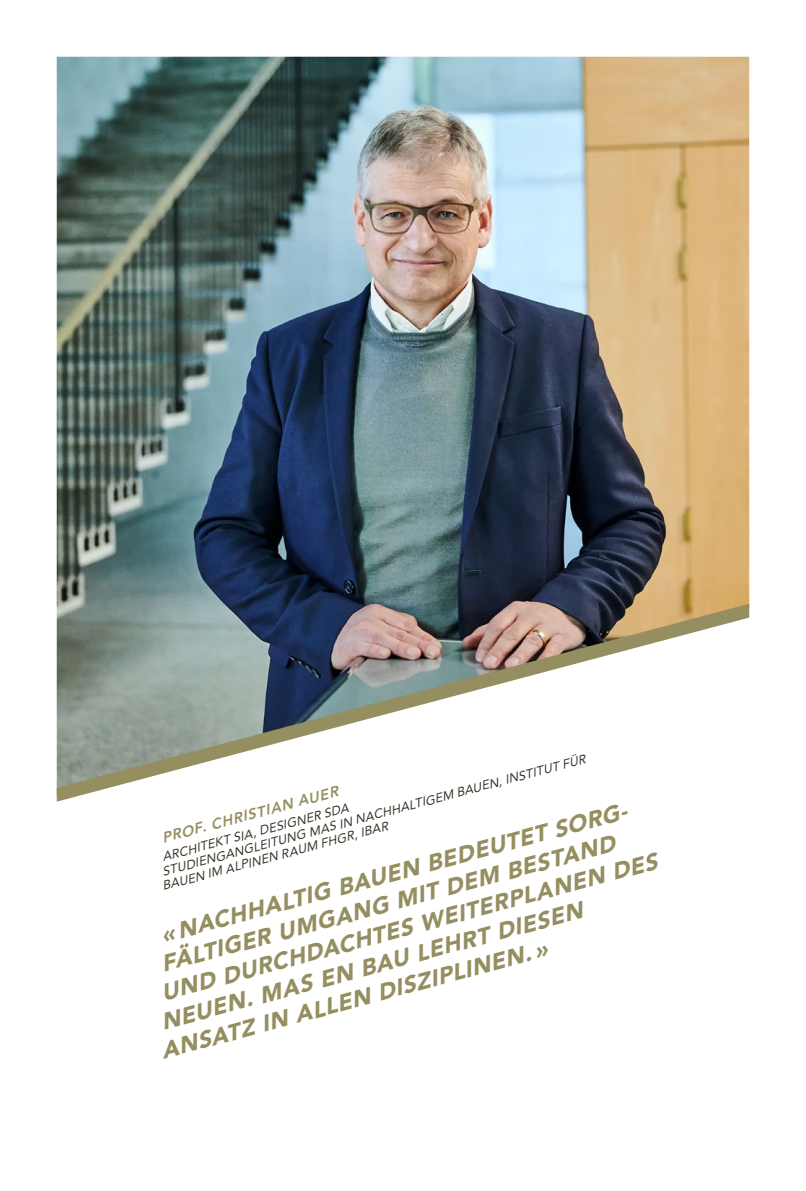
<style>
.page{position:relative;width:806px;height:1191px;background:#fff}
.page>*{position:absolute;margin:0;border:0;box-sizing:border-box;transform-origin:0 0}
.h1_Titel___BRONZE{font:italic 900 23px "Avenir LT Std";color:#958e60}
.h1_Titel___BRONZE-2{font:italic 800 14.6px "Avenir LT Std";color:#958e60}
.h1_Titel___BRONZE-3{font:italic 12.6px/14px "Avenir LT Std";color:#3a3428}
</style>
<div class="page">
<img style="left:57px;top:57px;width:691px;height:537px">
<svg style="left:56px;top:594px;width:694px;height:208px;background:#747a7b"></svg>
<svg style="left:57px;top:604px;width:691px;height:197px"></svg>
<p class="h1_Titel___BRONZE-3" style="left:157px;top:866px;width:442px;rotate:-15deg">STUDIENGANGLEITUNG MAS IN NACHHALTIGEM BAUEN, INSTITUT FÜR<br>BAUEN IM ALPINEN RAUM FHGR, IBAR</p>
<p class="h1_Titel___BRONZE-2" style="left:160px;top:829px;width:183px;rotate:-15deg">PROF. CHRISTIAN AUER</p>
<p class="h1_Titel___BRONZE-3" style="left:160px;top:850px;width:194px;rotate:-15deg">ARCHITEKT SIA, DESIGNER SDA</p>
<p class="h1_Titel___BRONZE" style="left:158px;top:921px;width:487px;rotate:-15deg">« NACHHALTIG BAUEN BEDEUTET SORG-</p>
<p class="h1_Titel___BRONZE" style="left:158px;top:950px;width:470px;rotate:-15deg">FÄLTIGER UMGANG MIT DEM BESTAND</p>
<p class="h1_Titel___BRONZE" style="left:158px;top:979px;width:514px;rotate:-15deg">UND DURCHDACHTES WEITERPLANEN DES</p>
<p class="h1_Titel___BRONZE" style="left:158px;top:1008px;width:436px;rotate:-15deg">NEUEN. MAS EN BAU LEHRT DIESEN</p>
<p class="h1_Titel___BRONZE" style="left:158px;top:1037px;width:399px;rotate:-15deg">ANSATZ IN ALLEN DISZIPLINEN. »</p>
</div>
